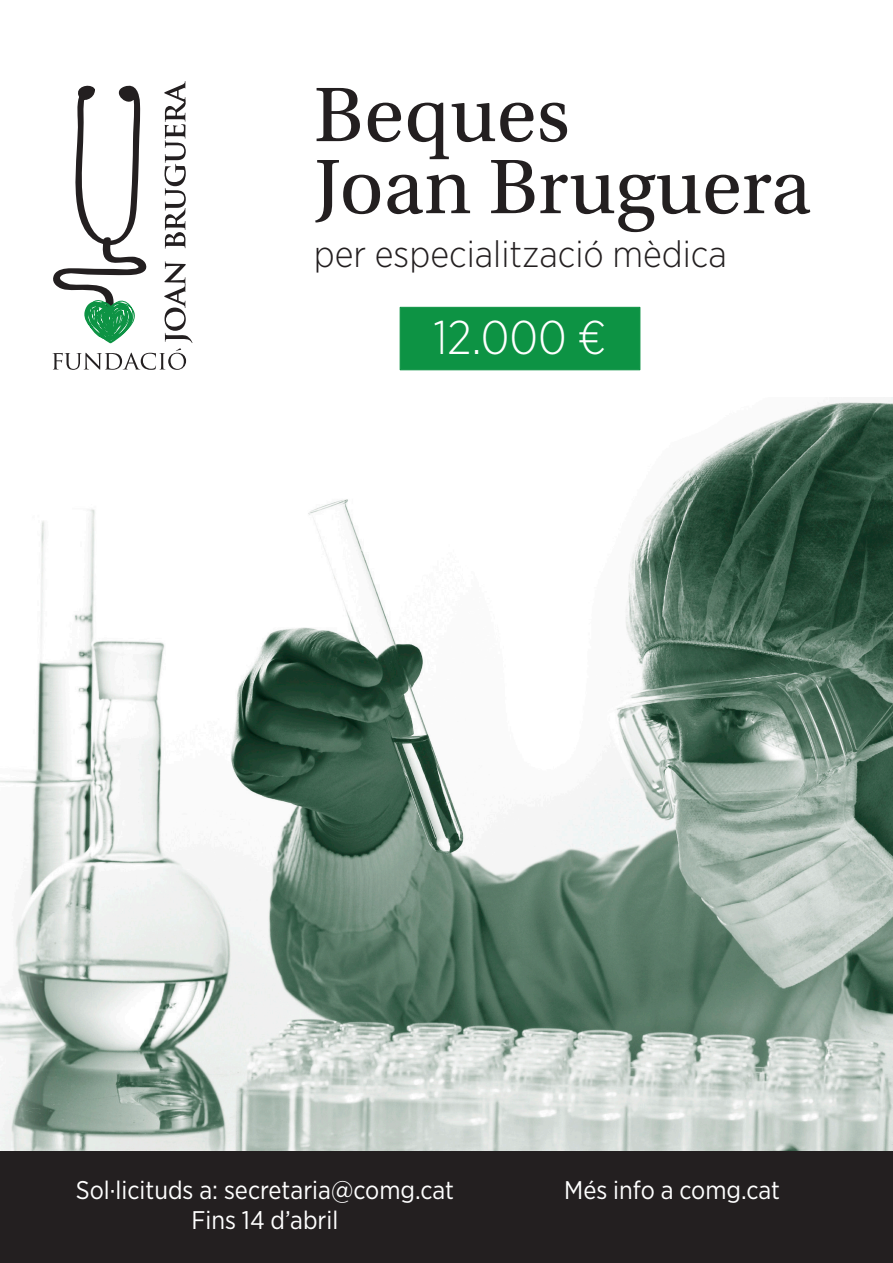
<style>
.page{position:relative;width:893px;height:1263px;background:#fff}
.page>*{position:absolute;margin:0;border:0;box-sizing:border-box;transform-origin:0 0}
.t1{font:81.45px/72px "Utopia Std";color:#231f20}
.t2{font:300 47.25px "Gotham Narrow";color:#fff}
.t3{font:300 37.05px "Gotham Narrow";color:#231f20}
.t4{font:25.5px/30.6px "Gotham Narrow";color:#fff;text-align:center}
</style>
<div class="page">
<img style="left:0;top:397px;width:893px;height:754px">
<svg style="left:52px;top:81px;width:140px;height:289px"></svg>
<div style="left:400px;top:307px;width:240px;height:63px;background:#0d9344;border:1px solid #0d9344"></div>
<div style="left:0;top:1151px;width:893px;height:112px;background:#231f20"></div>
<h1 class="t1" style="left:314px;top:80px;width:499px">Beques<br>Joan Bruguera</h1>
<h3 class="t3" style="left:314px;top:231px;width:415px">per especialització mèdica</h3>
<h2 class="t2" style="left:434px;top:309px;width:174px">12.000 €</h2>
<p class="t4" style="left:76px;top:1174px;width:380px">Sol·licituds a: secretaria@comg.cat<br>Fins 14 d’abril</p>
<p class="t4" style="left:564px;top:1174px;width:217px">Més info a comg.cat</p>
</div>
